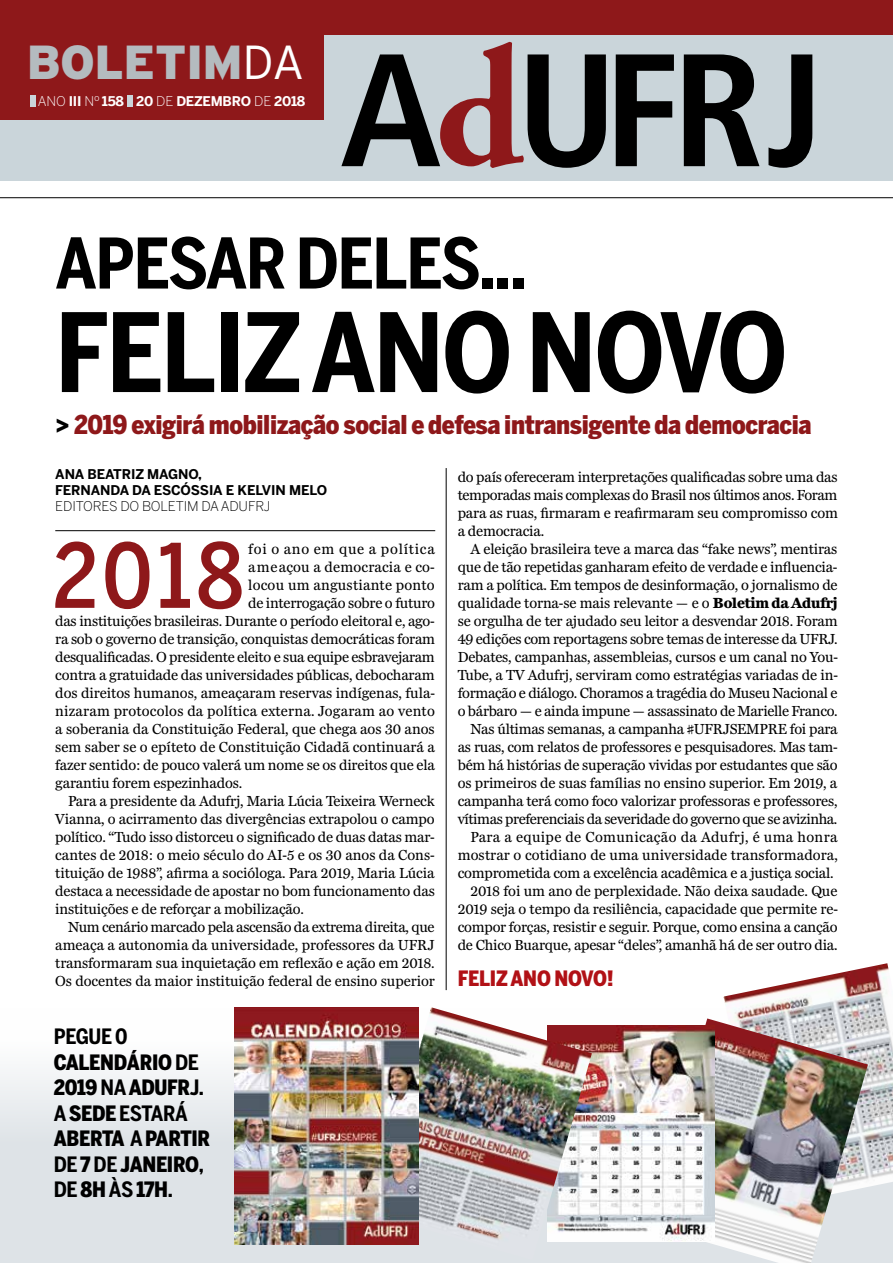
<style>
.page{position:relative;width:893px;height:1263px;background:#fff}
.page>*{position:absolute;margin:0;border:0;box-sizing:border-box;transform-origin:0 0}
.t1{font:700 108px "Benton Sans Cond";letter-spacing:-.02em;color:#000}
.t2{font:500 87.9px "Benton Sans Cond";color:#8e181a}
.t3{font:700 69px "Benton Sans Cond";letter-spacing:-.02em;color:#000}
.t4{font:900 47.7px "Interstate";letter-spacing:-.01em;color:#b4bbbf}
.t5{font:900 25.8px "Benton Sans Cond";letter-spacing:-.015em;color:#8e181a}
.t6{font:900 21px/25.5px "Benton Sans Cond";letter-spacing:-.015em;color:#000}
.t7{font:900 21px "Benton Sans Cond";letter-spacing:-.01em;color:#b11116}
.t8{font:15px/18px "Miller Daily Two";letter-spacing:-.01em;color:#000;text-align:justify}
.t9{font:15px "Miller Daily Two";letter-spacing:.01em;color:#000}
.t10{font:15px "Miller Daily Two";letter-spacing:.015em;color:#000}
.t11{font:15px "Miller Daily Two";letter-spacing:.05em;color:#000}
.t12{font:700 13.35px/16px "Benton Sans";letter-spacing:-.01em;color:#000}
.t13{font:700 13.35px "Benton Sans";letter-spacing:-.02em;color:#fff}
.t14{font:300 13.35px "Benton Sans";letter-spacing:-.01em;color:#000}
.s1{font-weight:300;color:#fff}
.s2{font-weight:300}
.s3{color:#000}
.s4{font-weight:700}
</style>
<div class="page">
<div style="left:0;top:1008px;width:893px;height:255px;background:linear-gradient(to bottom,#fdfdfd,#d4dadf)"></div>
<img style="left:723px;top:963px;width:170px;height:244px">
<img style="left:648px;top:1018px;width:220px;height:245px">
<img style="left:592px;top:1026px;width:123px;height:215px">
<hr style="left:446px;top:468px;width:1px;height:522px;background:#000">
<hr style="left:0;top:197px;width:893px;height:1px;background:#000">
<hr style="left:55px;top:530px;width:380px;height:1px;background:#000">
<div style="left:0;top:0;width:893px;height:180px;background:#cad5da"></div>
<div style="left:0;top:0;width:324px;height:119px;background:#8e181a"></div>
<svg style="left:616px;top:54px;width:58px;height:112px"></svg>
<svg style="left:684px;top:54px;width:75px;height:112px"></svg>
<svg style="left:768px;top:54px;width:44px;height:114px"></svg>
<svg style="left:341px;top:42px;width:265px;height:126px"></svg>
<div style="left:127px;top:96px;width:6px;height:11px;background:#cad5da"></div>
<div style="left:30px;top:96px;width:5px;height:11px;background:#cad5da"></div>
<div style="left:0;top:0;width:893px;height:34px;background:#8e181a"></div>
<img style="left:372px;top:1007px;width:220px;height:253px">
<img style="left:234px;top:1007px;width:184px;height:237px">
<h3 class="t4" style="left:27px;top:35px;width:279px">BOLETIM<span class="s1">DA</span></h3>
<p class="t13" style="left:38px;top:93px;width:269px"><span class="s2">ANO</span> III <span class="s2">Nº</span> 158 20 <span class="s2">DE</span> DEZEMBRO <span class="s2">DE</span> 2018</p>
<h3 class="t3" style="left:55px;top:223px;width:473px">APESAR DELES...</h3>
<h1 class="t1" style="left:55px;top:289px;width:734px">FELIZ ANO NOVO</h1>
<h3 class="t5" style="left:55px;top:409px;width:758px"><span class="s3">&gt;</span> 2019 exigirá mobilização social e defesa intransigente da democracia</h3>
<p class="t12" style="left:55px;top:466px;width:273px">ANA BEATRIZ MAGNO,<br>FERNANDA DA ESCÓSSIA E KELVIN MELO</p>
<p class="t14" style="left:55px;top:498px;width:217px">EDITORES DO BOLETIM DA ADUFRJ</p>
<h2 class="t2" style="left:53px;top:524px;width:193px">2018</h2>
<p class="t11" style="left:248px;top:541px;width:188px">foi o ano em que a política</p>
<p class="t9" style="left:248px;top:559px;width:188px">ameaçou a democracia e co-</p>
<p class="t10" style="left:248px;top:577px;width:188px">locou um angustiante ponto</p>
<p class="t8" style="left:248px;top:594px;width:188px">de interrogação sobre o futuro</p>
<p class="t8" style="left:55px;top:612px;width:381px">das instituições brasileiras. Durante o período eleitoral e, ago-</p>
<p class="t8" style="left:55px;top:630px;width:381px">ra sob o governo de transição, conquistas democráticas foram</p>
<p class="t8" style="left:55px;top:648px;width:381px">desqualificadas. O presidente eleito e sua equipe esbravejaram</p>
<p class="t8" style="left:55px;top:666px;width:381px">contra a gratuidade das universidades públicas, debocharam</p>
<p class="t8" style="left:55px;top:684px;width:381px">dos direitos humanos, ameaçaram reservas indígenas, fula-</p>
<p class="t9" style="left:55px;top:703px;width:381px">nizaram protocolos da política externa. Jogaram ao vento</p>
<p class="t8" style="left:55px;top:720px;width:381px">a soberania da Constituição Federal, que chega aos 30 anos</p>
<p class="t8" style="left:55px;top:738px;width:381px">sem saber se o epíteto de Constituição Cidadã continuará a</p>
<p class="t8" style="left:55px;top:756px;width:381px">fazer sentido: de pouco valerá um nome se os direitos que ela</p>
<p class="t8" style="left:55px;top:774px;width:188px">garantiu forem espezinhados.</p>
<p class="t8" style="left:68px;top:792px;width:368px">Para a presidente da Adufrj, Maria Lúcia Teixeira Werneck</p>
<p class="t8" style="left:55px;top:810px;width:381px">Vianna, o acirramento das divergências extrapolou o campo</p>
<p class="t8" style="left:55px;top:828px;width:381px">político. “Tudo isso distorceu o significado de duas datas mar-</p>
<p class="t8" style="left:55px;top:846px;width:381px">cantes de 2018: o meio século do AI-5 e os 30 anos da Cons-</p>
<p class="t8" style="left:55px;top:864px;width:381px">tituição de 1988”, afirma a socióloga. Para 2019, Maria Lúcia</p>
<p class="t8" style="left:55px;top:882px;width:381px">destaca a necessidade de apostar no bom funcionamento das</p>
<p class="t8" style="left:55px;top:900px;width:250px">instituições e de reforçar a mobilização.</p>
<p class="t8" style="left:68px;top:918px;width:368px">Num cenário marcado pela ascensão da extrema direita, que</p>
<p class="t8" style="left:55px;top:936px;width:381px">ameaça a autonomia da universidade, professores da UFRJ</p>
<p class="t8" style="left:55px;top:954px;width:381px">transformaram sua inquietação em reflexão e ação em 2018.</p>
<p class="t8" style="left:55px;top:972px;width:381px">Os docentes da maior instituição federal de ensino superior</p>
<h3 class="t6" style="left:54px;top:1024px;width:158px"><span class="s4">PEGUE 0<br></span>CALENDÁRIO <span class="s4">DE<br></span>2019 <span class="s4">NA</span> ADUFR<span class="s4">J.<br>A</span> SEDE <span class="s4">ESTARÁ<br></span>ABERTA <span class="s4">A</span> PARTIR<br><span class="s4">DE</span> 7 <span class="s4">DE</span> JANEIRO<span class="s4">,<br>DE</span> 8H <span class="s4">ÀS</span> 17H<span class="s4">.</span></h3>
<p class="t8" style="left:458px;top:468px;width:382px">do país ofereceram interpretações qualificadas sobre uma das temporadas mais complexas do Brasil nos últimos anos. Foram para as ruas, firmaram e reafirmaram seu compromisso com a democracia.</p>
<p class="t8" style="left:458px;top:540px;width:382px;text-align:right">A eleição brasileira teve a marca das “fake news”, mentiras que de tão repetidas ganharam efeito de verdade e influencia&shy;ram a política. Em tempos de desinformação, o jornalismo de qualidade torna-se mais relevante — e o <span class="s4">Boletim da Adufrj </span>se orgulha de ter ajudado seu leitor a desvendar 2018. Foram 49 edições com reportagens sobre temas de interesse da UFRJ.<br>Debates, campanhas, assembleias, cursos e um canal no You-Tube, a TV Adufrj, serviram como estratégias variadas de in&shy;formação e diálogo. Choramos a tragédia do Museu Nacional e o bárbaro — e ainda impune — assassinato de Marielle Franco.<br>Nas últimas semanas, a campanha #UFRJSEMPRE foi para as ruas, com relatos de professores e pesquisadores. Mas tam&shy;bém há histórias de superação vividas por estudantes que são os primeiros de suas famílias no ensino superior. Em 2019, a campanha terá como foco valorizar professoras e professores, vítimas preferenciais da severidade do governo que se avizinha.<br>Para a equipe de Comunicação da Adufrj, é uma honra mostrar o cotidiano de uma universidade transformadora, comprometida com a excelência acadêmica e a justiça social.<br>2018 foi um ano de perplexidade. Não deixa saudade. Que 2019 seja o tempo da resiliência, capacidade que permite re&shy;compor forças, resistir e seguir. Porque, como ensina a canção de Chico Buarque, apesar “deles”, amanhã há de ser outro dia.</p>
<h3 class="t7" style="left:458px;top:966px;width:157px">FELIZ ANO NOVO!</h3>
</div>
